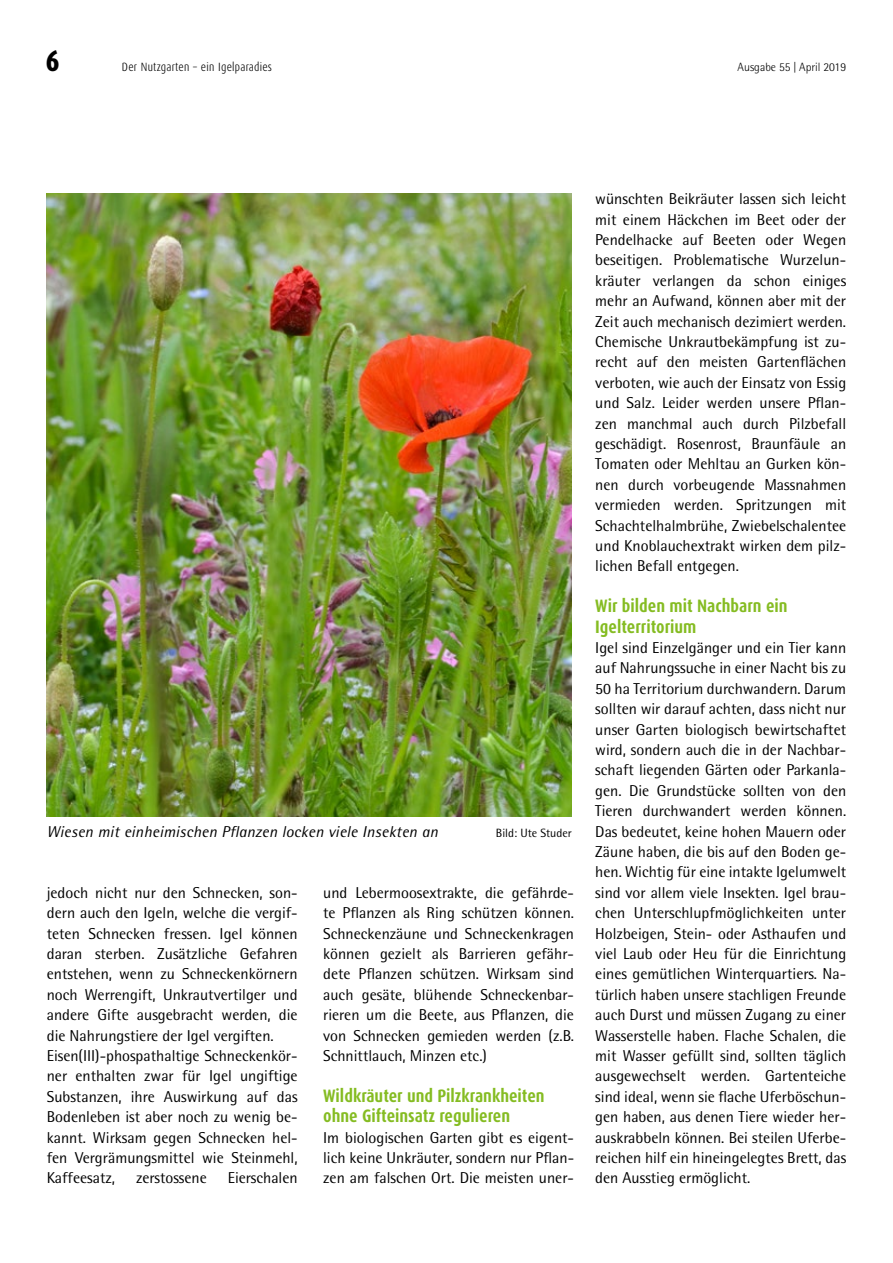
<style>
.page{position:relative;width:893px;height:1263px;background:#fff}
.page>*{position:absolute;margin:0;border:0;box-sizing:border-box;transform-origin:0 0}
.t1{font:800 30px "Dax Condensed";color:#000}
.t2{font:700 18px/20.4px "Dax Condensed";color:#85bc22}
.t3{font:15.75px/20.4px "Rotis Semi Sans";color:#000;text-align:justify}
.t4{font:italic 15.75px "Rotis Semi Sans";letter-spacing:.015em;color:#000}
.t5{font:300 12px "Dax Condensed";letter-spacing:.02em;color:#000}
.t6{font:300 12px "Rotis Semi Sans";color:#000}
.t7{font:12px "Rotis Semi Sans";color:#000}
</style>
<div class="page">
<img style="left:47px;top:193px;width:525px;height:623px">
<h1 class="t1" style="left:46px;top:44px;width:15px">6</h1>
<p class="t5" style="left:122px;top:60px;width:152px">Der Nutzgarten – ein Igelparadies</p>
<p class="t6" style="left:738px;top:60px;width:110px">Ausgabe 55 | April 2019</p>
<p class="t4" style="left:47px;top:822px;width:393px">Wiesen mit einheimischen Pflanzen locken viele Insekten an</p>
<p class="t7" style="left:496px;top:825px;width:77px">Bild: Ute Studer</p>
<p class="t3" style="left:47px;top:882px;width:252px;text-align:left">jedoch nicht nur den Schnecken, son&shy;dern auch den Igeln, welche die vergif&shy;teten Schnecken fressen. Igel können daran sterben. Zusätzliche Gefahren entstehen, wenn zu Schneckenkörnern noch Werrengift, Unkrautvertilger und andere Gifte ausgebracht werden, die die Nahrungstiere der Igel vergiften.<br>Eisen(III)-phospathaltige Schneckenkör&shy;ner enthalten zwar für Igel ungiftige Substanzen, ihre Auswirkung auf das Bodenleben ist aber noch zu wenig be&shy;kannt. Wirksam gegen Schnecken hel&shy;fen Vergrämungsmittel wie Steinmehl, Kaffeesatz,</p>
<p class="t3" style="left:136px;top:1168px;width:72px">zerstossene</p>
<p class="t3" style="left:228px;top:1168px;width:71px">Eierschalen</p>
<p class="t3" style="left:323px;top:882px;width:252px">und Lebermoosextrakte, die gefährde&shy;te Pflanzen als Ring schützen können.<br>Schneckenzäune und Schneckenkragen können gezielt als Barrieren gefähr&shy;dete Pflanzen schützen. Wirksam sind auch gesäte, blühende Schneckenbar&shy;rieren um die Beete, aus Pflanzen, die von Schnecken gemieden werden (z.B.<br>Schnittlauch, Minzen etc.)</p>
<p class="t2" style="left:323px;top:1085px;width:223px">Wildkräuter und Pilzkrankheiten ohne Gifteinsatz regulieren</p>
<p class="t3" style="left:323px;top:1127px;width:252px">Im biologischen Garten gibt es eigent&shy;lich keine Unkräuter, sondern nur Pflan&shy;zen am falschen Ort. Die meisten uner-</p>
<p class="t3" style="left:595px;top:188px;width:252px">wünschten Beikräuter lassen sich leicht mit einem Häckchen im Beet oder der Pendelhacke auf Beeten oder Wegen beseitigen. Problematische Wurzelun&shy;kräuter verlangen da schon einiges mehr an Aufwand, können aber mit der Zeit auch mechanisch dezimiert werden.<br>Chemische Unkrautbekämpfung ist zu&shy;recht auf den meisten Gartenflächen verboten, wie auch der Einsatz von Essig und Salz. Leider werden unsere Pflan&shy;zen manchmal auch durch Pilzbefall geschädigt. Rosenrost, Braunfäule an Tomaten oder Mehltau an Gurken kön&shy;nen durch vorbeugende Massnahmen vermieden werden. Spritzungen mit Schachtelhalmbrühe, Zwiebelschalentee und Knoblauchextrakt wirken dem pilz&shy;lichen Befall entgegen.</p>
<p class="t2" style="left:595px;top:596px;width:194px">Wir bilden mit Nachbarn ein<br>Igelterritorium</p>
<p class="t3" style="left:595px;top:637px;width:252px">Igel sind Einzelgänger und ein Tier kann auf Nahrungssuche in einer Nacht bis zu 50 ha Territorium durchwandern. Darum sollten wir darauf achten, dass nicht nur unser Garten biologisch bewirtschaftet wird, sondern auch die in der Nachbar&shy;schaft liegenden Gärten oder Parkanla&shy;gen. Die Grundstücke sollten von den Tieren durchwandert werden können.<br>Das bedeutet, keine hohen Mauern oder Zäune haben, die bis auf den Boden ge&shy;hen. Wichtig für eine intakte Igelumwelt sind vor allem viele Insekten. Igel brau&shy;chen Unterschlupfmöglichkeiten unter Holzbeigen, Stein- oder Asthaufen und viel Laub oder Heu für die Einrichtung eines gemütlichen Winterquartiers. Na&shy;türlich haben unsere stachligen Freunde auch Durst und müssen Zugang zu einer Wasserstelle haben. Flache Schalen, die mit Wasser gefüllt sind, sollten täglich ausgewechselt werden. Gartenteiche sind ideal, wenn sie flache Uferböschun&shy;gen haben, aus denen Tiere wieder her&shy;auskrabbeln können. Bei steilen Uferbe&shy;reichen hilf ein hineingelegtes Brett, das den Ausstieg ermöglicht.</p>
</div>
